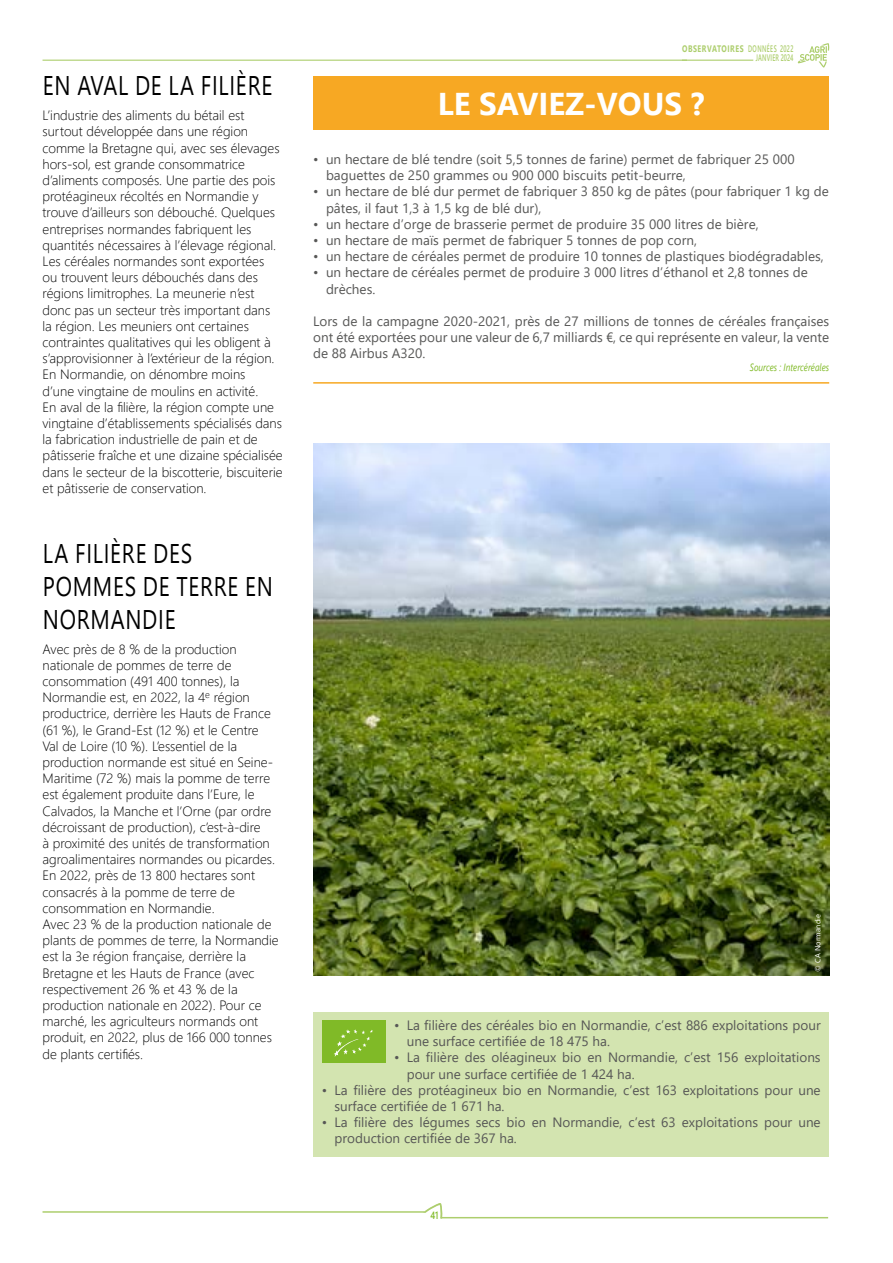
<style>
.page{position:relative;width:893px;height:1263px;background:#fff}
.page>*{position:absolute;margin:0;border:0;box-sizing:border-box;transform-origin:0 0}
.t1{font:700 31.5px "Segoe UI";color:#fff}
.t2{font:27px/33px "Segoe UI";letter-spacing:.035em;color:#000;scale:.8 1}
.t3{font:300 13.5px/16.2px "Segoe UI";color:#000}
.t4{font:13.5px/16.2px "Segoe UI";color:#575756}
.t5{font:italic 10.5px "Segoe UI";color:#80ba27;scale:.8 1}
.t6{font:600 10.5px "Segoe UI";color:#80ba27;scale:.8 1}
.t7{font:600 9.45px/8.9px "Segoe UI";letter-spacing:.035em;color:#adce6d;text-align:right;scale:.6 1}
.t8{font:7.5px "Segoe UI";color:#fff}
.s1{font-weight:700}
</style>
<div class="page">
<img style="left:313px;top:443px;width:516px;height:533px">
<hr style="left:313px;top:382px;width:516px;height:2px;background:#f7a823">
<div style="left:313px;top:77px;width:516px;height:53px;background:#f7a823"></div>
<div style="left:313px;top:1012px;width:516px;height:145px;background:#d3e4b0"></div>
<div style="left:322px;top:1020px;width:63px;height:43px;background:#80ba27"></div>
<svg style="left:334px;top:1029px;width:39px;height:28px"></svg>
<hr style="left:43px;top:1211px;width:382px;height:2px;background:#adce6d">
<hr style="left:441px;top:1217px;width:387px;height:1px;background:#adce6d">
<svg style="left:423px;top:1203px;width:19px;height:15px"></svg>
<hr style="left:43px;top:60px;width:644px;height:1px;background:#adce6d">
<svg style="left:798px;top:43px;width:31px;height:25px"></svg>
<hr style="left:682px;top:60px;width:71px;height:1px;background:#adce6d">
<h2 class="t2" style="left:43px;top:67px;width:288px">EN AVAL DE LA FILIÈRE</h2>
<p class="t3" style="left:43px;top:106px;width:242px">L’industrie des aliments du bétail est surtout développée dans une région comme la Bretagne qui, avec ses élevages hors-sol, est grande consommatrice d’aliments composés. Une partie des pois protéagineux récoltés en Normandie y trouve d’ailleurs son débouché. Quelques entreprises normandes fabriquent les quantités nécessaires à l’élevage régional.<br>Les céréales normandes sont exportées<br>ou trouvent leurs débouchés dans des régions limitrophes. La meunerie n’est donc pas un secteur très important dans la région. Les meuniers ont certaines contraintes qualitatives qui les obligent à s’approvisionner à l’extérieur de la région.<br>En Normandie, on dénombre moins<br>d’une vingtaine de moulins en activité.<br>En aval de la filière, la région compte une vingtaine d’établissements spécialisés dans la fabrication industrielle de pain et de pâtisserie fraîche et une dizaine spécialisée dans le secteur de la biscotterie, biscuiterie et pâtisserie de conservation.</p>
<h2 class="t2" style="left:43px;top:534px;width:289px">LA FILIÈRE DES<br>POMMES DE TERRE EN<br>NORMANDIE</h2>
<p class="t3" style="left:43px;top:639px;width:238px">Avec près de 8 % de la production nationale de pommes de terre de consommation (491 400 tonnes), la Normandie est, en 2022, la 4<sup>e</sup> région productrice, derrière les Hauts de France (61 %), le Grand-Est (12 %) et le Centre<br>Val de Loire (10 %). L’essentiel de la production normande est situé en Seine-Maritime (72 %) mais la pomme de terre est également produite dans l’Eure, le Calvados, la Manche et l’Orne (par ordre décroissant de production), c’est-à-dire<br>à proximité des unités de transformation agroalimentaires normandes ou picardes.<br>En 2022, près de 13 800 hectares sont consacrés à la pomme de terre de consommation en Normandie.<br>Avec 23 % de la production nationale de plants de pommes de terre, la Normandie est la 3e région française, derrière la Bretagne et les Hauts de France (avec respectivement 26 % et 43 % de la production nationale en 2022). Pour ce marché, les agriculteurs normands ont produit, en 2022, plus de 166 000 tonnes de plants certifiés.</p>
<p class="t7" style="left:682px;top:43px;width:187px"><span class="s1">OBSERVATOIRES</span> DONNÉES 2022<br>JANVIER 2024</p>
<h1 class="t1" style="left:438px;top:74px;width:269px">LE SAVIEZ-VOUS ?</h1>
<p class="t4" style="left:326px;top:150px;width:470px;text-indent:-13px">• un hectare de blé tendre (soit 5,5 tonnes de farine) permet de fabriquer 25 000 baguettes de 250 grammes ou 900 000 biscuits petit-beurre,</p>
<p class="t4" style="left:326px;top:182px;width:504px;text-indent:-13px">• un hectare de blé dur permet de fabriquer 3 850 kg de pâtes (pour fabriquer 1 kg de pâtes, il faut 1,3 à 1,5 kg de blé dur),</p>
<p class="t4" style="left:313px;top:215px;width:447px">• un hectare d’orge de brasserie permet de produire 35 000 litres de bière,</p>
<p class="t4" style="left:313px;top:231px;width:385px">• un hectare de maïs permet de fabriquer 5 tonnes de pop corn,</p>
<p class="t4" style="left:313px;top:247px;width:512px">• un hectare de céréales permet de produire 10 tonnes de plastiques biodégradables,</p>
<p class="t4" style="left:326px;top:263px;width:483px;text-indent:-13px">• un hectare de céréales permet de produire 3 000 litres d’éthanol et 2,8 tonnes de drèches.</p>
<p class="t4" style="left:313px;top:312px;width:517px;text-align:justify">Lors de la campagne 2020-2021, près de 27 millions de tonnes de céréales françaises ont été exportées pour une valeur de 6,7 milliards €, ce qui représente en valeur, la vente de 88 Airbus A320.</p>
<p class="t5" style="left:750px;top:357px;width:101px">Sources : Intercéréales</p>
<p class="t8" style="left:811px;top:972px;width:59px;rotate:-90deg">© CA Normandie</p>
<p class="t4" style="left:407px;top:1016px;width:415px;text-indent:-13px">• La filière des céréales bio en Normandie, c’est 886 exploitations pour une surface certifiée de 18 475 ha.</p>
<p class="t4" style="left:407px;top:1048px;width:415px;text-indent:-13px">• La filière des oléagineux bio en Normandie, c’est 156 exploitations pour une surface certifiée de 1 424 ha.</p>
<p class="t4" style="left:334px;top:1081px;width:488px;text-indent:-13px">• La filière des protéagineux bio en Normandie, c’est 163 exploitations pour une surface certifiée de 1 671 ha.</p>
<p class="t4" style="left:334px;top:1113px;width:488px;text-indent:-13px">• La filière des légumes secs bio en Normandie, c’est 63 exploitations pour une production certifiée de 367 ha.</p>
<p class="t6" style="left:430px;top:1205px;width:12px">41</p>
</div>
